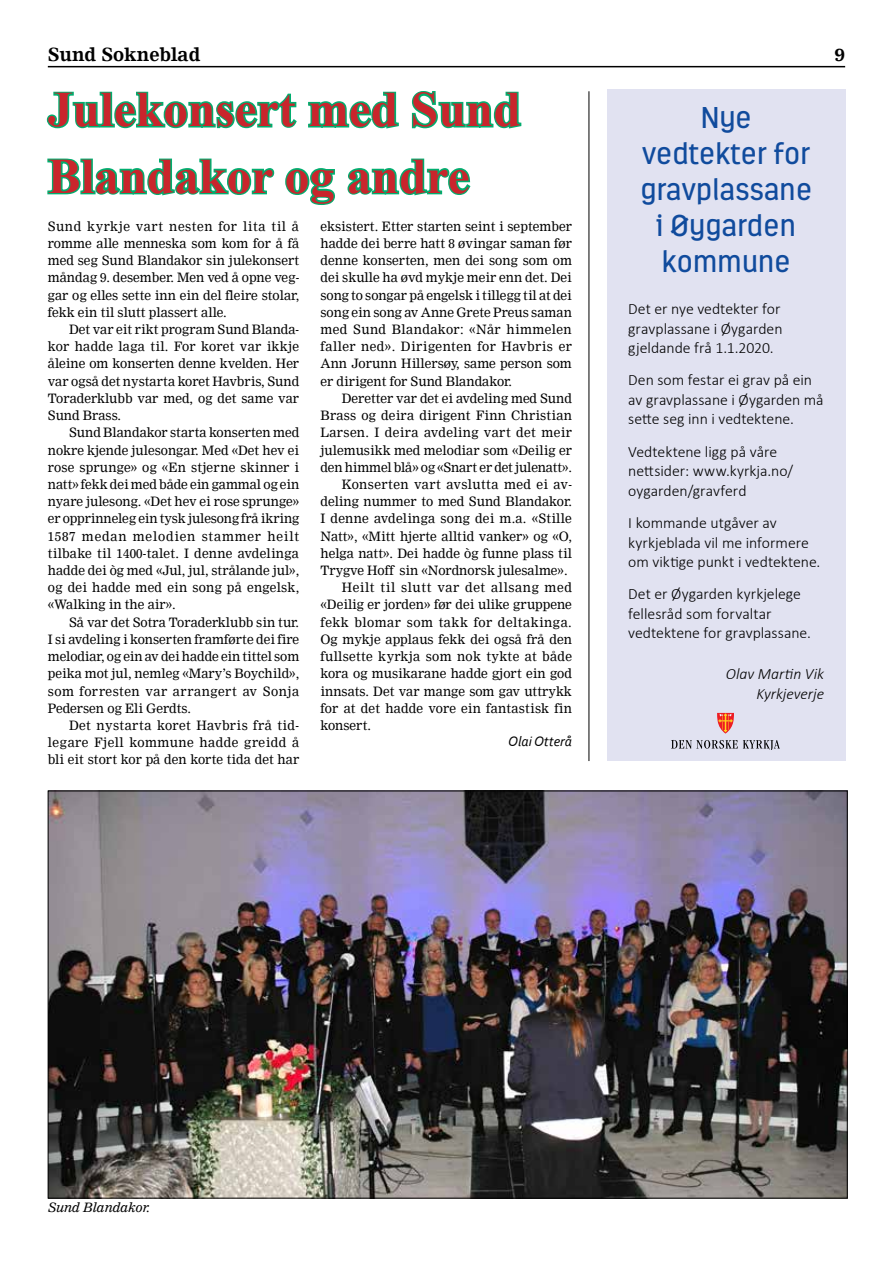
<style>
.page{position:relative;width:893px;height:1263px;background:#fff}
.page>*{position:absolute;margin:0;border:0;box-sizing:border-box;transform-origin:0 0}
.t1{font:700 49.5px/66.8px "Times New Roman";color:#c9252c}
.t2{font:30px/36px "Estandar";letter-spacing:.01em;color:#104b9d;text-align:center}
.t3{font:700 18px "Nimrod";color:#000}
.t4{font:300 15.75px/19.5px "Calibri";color:#000}
.t5{font:italic 300 15.75px/19.5px "Calibri";color:#000;text-align:right}
.t6{font:italic 14.25px "Corbel";color:#000}
.t7{font:12.75px/17.2px "Nimrod";color:#000;text-align:justify}
.t8{font:12.75px "Nimrod";letter-spacing:.025em;color:#000}
.t9{font:12.75px "Nimrod";letter-spacing:.035em;color:#000}
.t10{font:12.75px "Nimrod";letter-spacing:.03em;color:#000}
.t11{font:12.75px "Nimrod";letter-spacing:.045em;color:#000}
.t12{font:italic 12.75px "Nimrod";color:#000}
</style>
<div class="page">
<hr style="left:48px;top:66px;width:797px;height:1px;background:#000">
<svg style="left:46px;top:91px;width:251px;height:38px"></svg>
<svg style="left:308px;top:91px;width:91px;height:38px"></svg>
<svg style="left:411px;top:91px;width:111px;height:38px"></svg>
<svg style="left:47px;top:158px;width:228px;height:38px"></svg>
<svg style="left:285px;top:168px;width:50px;height:37px"></svg>
<svg style="left:347px;top:158px;width:124px;height:38px"></svg>
<img style="left:50px;top:793px;width:795px;height:403px">
<div style="left:607px;top:89px;width:238px;height:672px;background:#e1e2f1"></div>
<svg style="left:717px;top:713px;width:17px;height:21px"></svg>
<svg style="left:671px;top:740px;width:109px;height:10px"></svg>
<hr style="left:589px;top:91px;width:1px;height:670px;background:#000">
<h3 class="t3" style="left:48px;top:43px;width:154px">Sund Sokneblad</h3>
<h3 class="t3" style="left:834px;top:43px;width:12px">9</h3>
<h1 class="t1" style="left:48px;top:75px;width:475px">Julekonsert med Sund<br>Blandakor og andre</h1>
<h2 class="t2" style="left:640px;top:100px;width:173px">Nye vedtekter for gravplassane i Øygarden kommune</h2>
<p class="t4" style="left:628px;top:299px;width:156px">Det er nye vedtekter for gravplassane i Øygarden gjeldande frå 1.1.2020.</p>
<p class="t4" style="left:628px;top:370px;width:197px">Den som festar ei grav på ein av gravplassane i Øygarden må sette seg inn i vedtektene.</p>
<p class="t4" style="left:628px;top:442px;width:166px">Vedtektene ligg på våre nettsider: www.kyrkja.no/ oygarden/gravferd</p>
<p class="t4" style="left:628px;top:513px;width:194px">I kommande utgåver av kyrkjeblada vil me informere om viktige punkt i vedtektene.</p>
<p class="t4" style="left:628px;top:584px;width:184px">Det er Øygarden kyrkjelege fellesråd som forvaltar vedtektene for gravplassane.</p>
<p class="t5" style="left:726px;top:664px;width:100px">Olav Martin Vik<br>Kyrkjeverje</p>
<p class="t7" style="left:48px;top:218px;width:253px">Sund kyrkje vart nesten for lita til å romme alle menneska som kom for å få med seg Sund Blandakor sin julekonsert måndag 9. desember. Men ved å opne veg&shy;gar og elles sette inn ein del fleire stolar, fekk ein til slutt plassert alle.</p>
<p class="t7" style="left:48px;top:321px;width:253px;text-indent:21px">Det var eit rikt program Sund Blanda&shy;kor hadde laga til. For koret var ikkje åleine om konserten denne kvelden. Her var også det nystarta koret Havbris, Sund Toraderklubb var med, og det same var Sund Brass.</p>
<p class="t7" style="left:48px;top:424px;width:253px;text-indent:21px">Sund Blandakor starta konserten med nokre kjende julesongar. Med «Det hev ei rose sprunge» og «En stjerne skinner i natt» fekk dei med både ein gammal og ein nyare julesong. «Det hev ei rose sprunge» er opprinneleg ein tysk julesong frå ikring 1587 medan melodien stammer heilt tilbake til 1400-talet. I denne avdelinga hadde dei òg med «Jul, jul, strålande jul», og dei hadde med ein song på engelsk, «Walking in the air».</p>
<p class="t7" style="left:48px;top:613px;width:253px;text-indent:21px">Så var det Sotra Toraderklubb sin tur.<br>I si avdeling i konserten framførte dei fire melodiar, og ein av dei hadde ein tittel som peika mot jul, nemleg «Mary’s Boychild», som forresten var arrangert av Sonja Pedersen og Eli Gerdts.</p>
<p class="t7" style="left:48px;top:717px;width:253px;text-indent:21px">Det nystarta koret Havbris frå tid&shy;legare Fjell kommune hadde greidd å bli eit stort kor på den korte tida det har</p>
<p class="t7" style="left:320px;top:218px;width:253px">eksistert. Etter starten seint i september hadde dei berre hatt 8 øvingar saman før denne konserten, men dei song som om dei skulle ha øvd mykje meir enn det. Dei song to songar på engelsk i tillegg til at dei song ein song av Anne Grete Preus saman med Sund Blandakor: «Når himmelen faller ned». Dirigenten for Havbris er Ann Jorunn Hillersøy, same person som er dirigent for Sund Blandakor.</p>
<p class="t7" style="left:342px;top:390px;width:232px">Deretter var det ei avdeling med Sund</p>
<p class="t7" style="left:320px;top:407px;width:253px">Brass og deira dirigent Finn Christian</p>
<p class="t8" style="left:320px;top:425px;width:253px">Larsen. I deira avdeling vart det meir</p>
<p class="t7" style="left:320px;top:441px;width:253px">julemusikk med melodiar som «Deilig er</p>
<p class="t7" style="left:320px;top:459px;width:253px">den himmel blå» og «Snart er det julenatt».</p>
<p class="t10" style="left:342px;top:477px;width:232px">Konserten vart avslutta med ei av-</p>
<p class="t7" style="left:320px;top:493px;width:253px">deling nummer to med Sund Blandakor.</p>
<p class="t7" style="left:320px;top:510px;width:253px">I denne avdelinga song dei m.a. «Stille</p>
<p class="t7" style="left:320px;top:527px;width:253px">Natt», «Mitt hjerte alltid vanker» og «O,</p>
<p class="t7" style="left:320px;top:545px;width:253px">helga natt». Dei hadde òg funne plass til</p>
<p class="t7" style="left:320px;top:562px;width:249px">Trygve Hoff sin «Nordnorsk julesalme».</p>
<p class="t11" style="left:342px;top:580px;width:232px">Heilt til slutt var det allsang med</p>
<p class="t7" style="left:320px;top:596px;width:253px">«Deilig er jorden» før dei ulike gruppene</p>
<p class="t9" style="left:320px;top:614px;width:253px">fekk blomar som takk for deltakinga.</p>
<p class="t7" style="left:320px;top:631px;width:253px">Og mykje applaus fekk dei også frå den</p>
<p class="t8" style="left:320px;top:649px;width:253px">fullsette kyrkja som nok tykte at både</p>
<p class="t7" style="left:320px;top:665px;width:253px">kora og musikarane hadde gjort ein god</p>
<p class="t7" style="left:320px;top:682px;width:253px">innsats. Det var mange som gav uttrykk</p>
<p class="t7" style="left:320px;top:700px;width:253px">for at det hadde vore ein fantastisk fin</p>
<p class="t7" style="left:320px;top:717px;width:52px">konsert.</p>
<p class="t6" style="left:508px;top:733px;width:65px">Olai Otterå</p>
<p class="t12" style="left:48px;top:1200px;width:104px">Sund Blandakor.</p>
</div>
